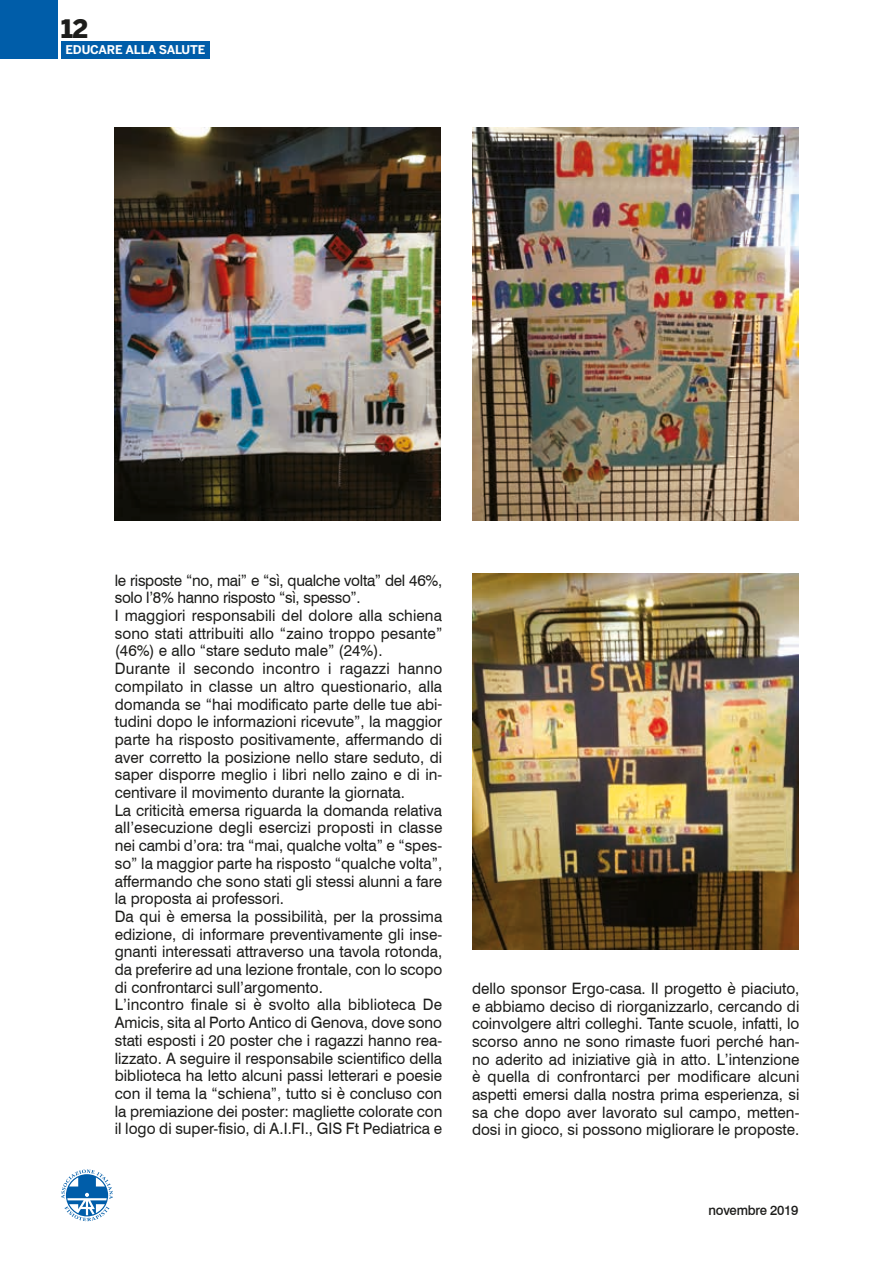
<style>
.page{position:relative;width:893px;height:1263px;background:#fff}
.page>*{position:absolute;margin:0;border:0;box-sizing:border-box;transform-origin:0 0}
.t1{font:900 25.2px "Benton Sans";color:#1d1d1b}
.t2{font:15.75px/17.7px "Swiss 721 BT";color:#1d1d1b}
.t3{font:500 13.5px "Swiss 721 BT";letter-spacing:-.02em;color:#1d1d1b}
.t4{font:700 12px "Benton Sans";letter-spacing:-.01em;color:#fff}
</style>
<div class="page">
<svg style="left:61px;top:1169px;width:52px;height:52px"></svg>
<div style="left:0;top:0;width:57px;height:59px;background:#005da9"></div>
<div style="left:61px;top:41px;width:149px;height:18px;background:#005da9"></div>
<img style="left:115px;top:128px;width:326px;height:393px">
<img style="left:472px;top:128px;width:326px;height:393px">
<img style="left:472px;top:574px;width:326px;height:375px">
<h1 class="t1" style="left:61px;top:14px;width:29px">12</h1>
<p class="t4" style="left:65px;top:43px;width:141px">EDUCARE ALLA SALUTE</p>
<p class="t2" style="left:115px;top:571px;width:329px">le risposte “no, mai” e “sì, qualche volta” del 46%, solo l’8% hanno risposto “sì, spesso”.<br>I maggiori responsabili del dolore alla schiena sono stati attribuiti allo “zaino troppo pesante” (46%) e allo “stare seduto male” (24%).<br>Durante il secondo incontro i ragazzi hanno compilato in classe un altro questionario, alla domanda se “hai modificato parte delle tue abi&shy;tudini dopo le informazioni ricevute”, la maggior parte ha risposto positivamente, affermando di aver corretto la posizione nello stare seduto, di saper disporre meglio i libri nello zaino e di in&shy;centivare il movimento durante la giornata.<br>La criticità emersa riguarda la domanda relativa all’esecuzione degli esercizi proposti in classe nei cambi d’ora: tra “mai, qualche volta” e “spes&shy;so” la maggior parte ha risposto “qualche volta”, affermando che sono stati gli stessi alunni a fare la proposta ai professori.<br>Da qui è emersa la possibilità, per la prossima edizione, di informare preventivamente gli inse&shy;gnanti interessati attraverso una tavola rotonda, da preferire ad una lezione frontale, con lo scopo di confrontarci sull’argomento.<br>L’incontro finale si è svolto alla biblioteca De Amicis, sita al Porto Antico di Genova, dove sono stati esposti i 20 poster che i ragazzi hanno rea&shy;lizzato. A seguire il responsabile scientifico della biblioteca ha letto alcuni passi letterari e poesie con il tema la “schiena”, tutto si è concluso con la premiazione dei poster: magliette colorate con il logo di super-fisio, di A.I.FI., GIS Ft Pediatrica e</p>
<p class="t2" style="left:472px;top:979px;width:329px;text-align:justify">dello sponsor Ergo-casa. Il progetto è piaciuto, e abbiamo deciso di riorganizzarlo, cercando di coinvolgere altri colleghi. Tante scuole, infatti, lo scorso anno ne sono rimaste fuori perché han&shy;no aderito ad iniziative già in atto. L’intenzione è quella di confrontarci per modificare alcuni aspetti emersi dalla nostra prima esperienza, si sa che dopo aver lavorato sul campo, metten&shy;dosi in gioco, si possono migliorare le proposte.</p>
<p class="t3" style="left:708px;top:1202px;width:92px">novembre 2019</p>
</div>
